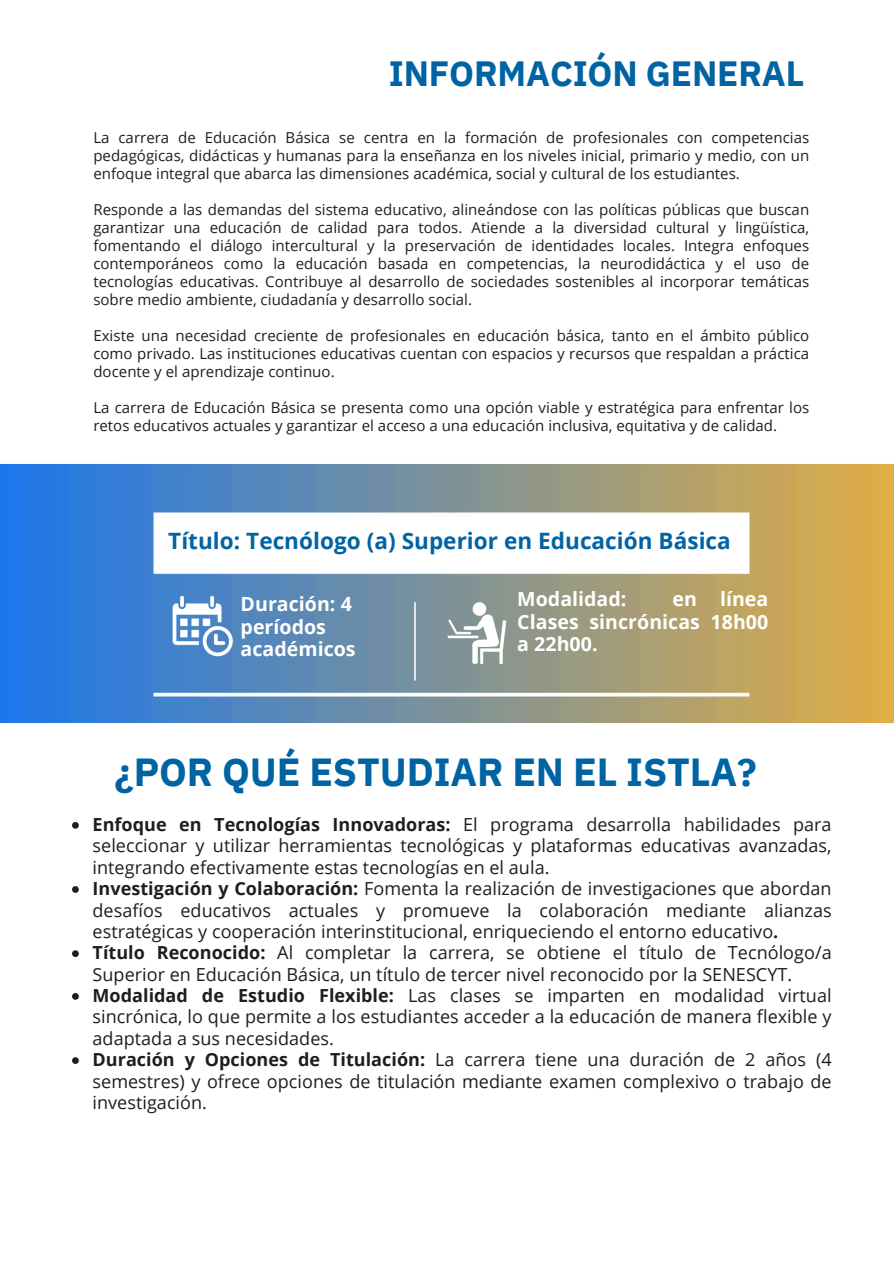
<style>
.page{position:relative;width:894px;height:1264px;background:#fff}
.page>*{position:absolute;margin:0;border:0;box-sizing:border-box;transform-origin:0 0}
.t1{font:700 39px "IBM Plex Sans";letter-spacing:-.005em;color:#0063a3}
.t2{font:700 34.95px "IBM Plex Sans";letter-spacing:-.005em;color:#0063a3}
.t3{font:700 22.5px "Open Sans";color:#0063a3}
.t4{font:700 19.5px/22.5px "Open Sans";color:#fff}
.t5{font:18px/21.3px "Open Sans";color:#1e1e1c;text-align:justify}
.t6{font:15px/18px "Open Sans";color:#1e1e1c;text-align:justify}
.s1{font-weight:700}
</style>
<div class="page">
<img style="left:0;top:464px;width:893px;height:259px">
<svg style="left:72px;top:822px;width:7px;height:6px"></svg>
<svg style="left:72px;top:886px;width:7px;height:6px"></svg>
<svg style="left:72px;top:950px;width:7px;height:7px"></svg>
<svg style="left:72px;top:993px;width:7px;height:6px"></svg>
<svg style="left:72px;top:1057px;width:7px;height:6px"></svg>
<p class="t2" style="left:388px;top:50px;width:417px">INFORMACIÓN GENERAL</p>
<p class="t6" style="left:93px;top:128px;width:717px">La carrera de Educación Básica se centra en la formación de profesionales con competencias pedagógicas, didácticas y humanas para la enseñanza en los niveles inicial, primario y medio, con un enfoque integral que abarca las dimensiones académica, social y cultural de los estudiantes.</p>
<p class="t6" style="left:93px;top:200px;width:717px">Responde a las demandas del sistema educativo, alineándose con las políticas públicas que buscan garantizar una educación de calidad para todos. Atiende a la diversidad cultural y lingüística, fomentando el diálogo intercultural y la preservación de identidades locales. Integra enfoques contemporáneos como la educación basada en competencias, la neurodidáctica y el uso de tecnologías educativas. Contribuye al desarrollo de sociedades sostenibles al incorporar temáticas sobre medio ambiente, ciudadanía y desarrollo social.</p>
<p class="t6" style="left:93px;top:326px;width:717px">Existe una necesidad creciente de profesionales en educación básica, tanto en el ámbito público como privado. Las instituciones educativas cuentan con espacios y recursos que respaldan a práctica docente y el aprendizaje continuo.</p>
<h3 class="t6" style="left:93px;top:398px;width:717px">La carrera de Educación Básica se presenta como una opción viable y estratégica para enfrentar los retos educativos actuales y garantizar el acceso a una educación inclusiva, equitativa y de calidad.</h3>
<h2 class="t3" style="left:168px;top:524px;width:564px">Título: Tecnólogo (a) Superior en Educación Básica</h2>
<p class="t4" style="left:517px;top:587px;width:252px;text-align:justify;text-indent:155px">en línea Clases sincrónicas 18h00 a 22h00.</p>
<p class="t4" style="left:240px;top:592px;width:116px">Duración: 4 períodos académicos</p>
<p class="t4" style="left:517px;top:587px;width:111px">Modalidad:</p>
<p class="t1" style="left:114px;top:746px;width:643px">¿POR QUÉ ESTUDIAR EN EL ISTLA?</p>
<h4 class="t5" style="left:93px;top:813px;width:740px"><span class="s1">Enfoque en Tecnologías Innovadoras:</span> El programa desarrolla habilidades para seleccionar y utilizar herramientas tecnológicas y plataformas educativas avanzadas, integrando efectivamente estas tecnologías en el aula.</h4>
<h4 class="t5" style="left:93px;top:877px;width:740px"><span class="s1">Investigación y Colaboración:</span> Fomenta la realización de investigaciones que abordan desafíos educativos actuales y promueve la colaboración mediante alianzas estratégicas y cooperación interinstitucional, enriqueciendo el entorno educativo<span class="s1">.</span></h4>
<h1 class="t5" style="left:93px;top:941px;width:740px"><span class="s1">Título Reconocido:</span> Al completar la carrera, se obtiene el título de Tecnólogo/a<br>Superior en Educación Básica, un título de tercer nivel reconocido por la SENESCYT.</h1>
<p class="t5" style="left:93px;top:984px;width:740px"><span class="s1">Modalidad de Estudio Flexible:</span> Las clases se imparten en modalidad virtual sincrónica, lo que permite a los estudiantes acceder a la educación de manera flexible y adaptada a sus necesidades.</p>
<p class="t5" style="left:93px;top:1048px;width:740px"><span class="s1">Duración y Opciones de Titulación:</span> La carrera tiene una duración de 2 años (4 semestres) y ofrece opciones de titulación mediante examen complexivo o trabajo de investigación.</p>
</div>
